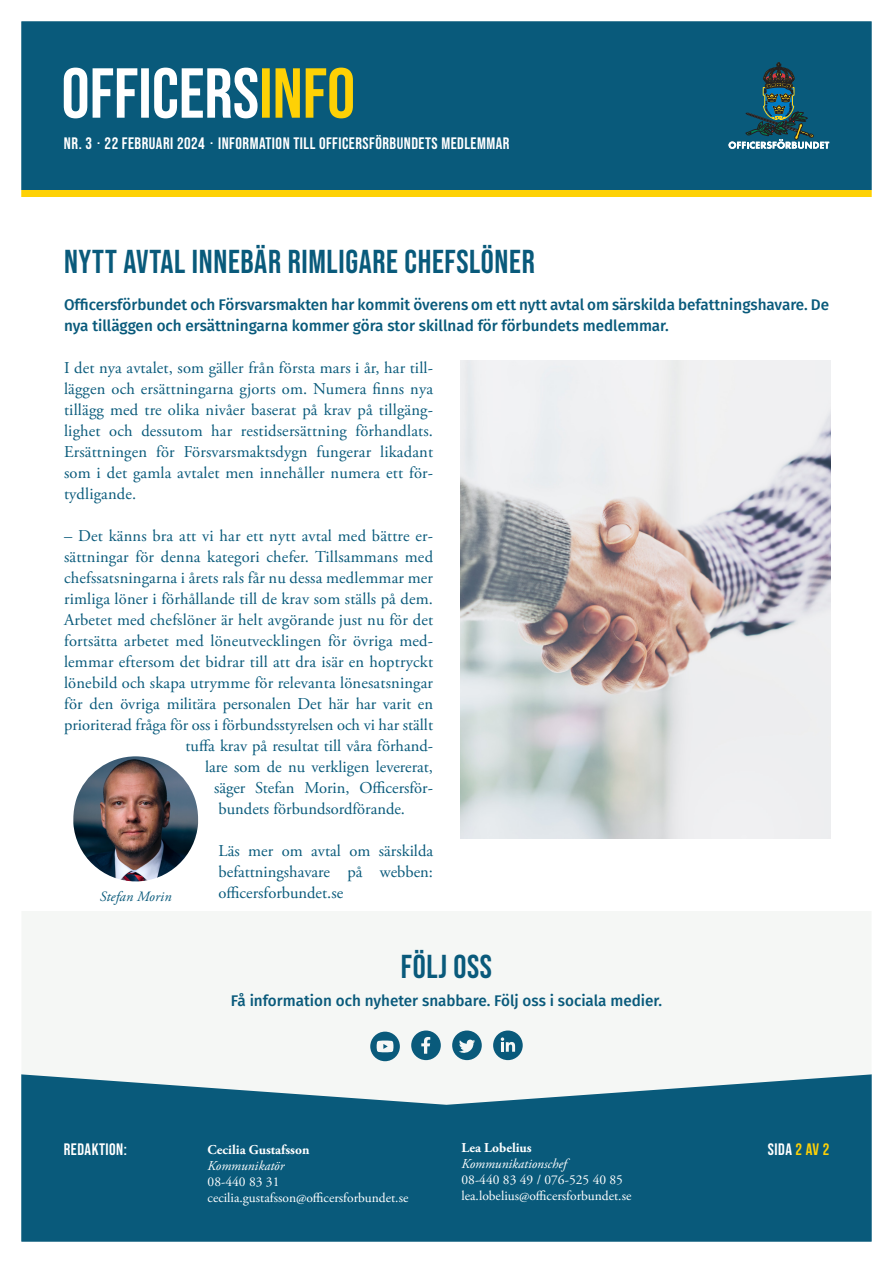
<style>
.page{position:relative;width:893px;height:1263px;background:#fff}
.page>*{position:absolute;margin:0;border:0;box-sizing:border-box;transform-origin:0 0}
.Rubrik_2{font:33px "Bebas Neue";letter-spacing:.02em;color:#095a7b}
.Brödtext___2-spalt{font:16.5px/21px "Adobe Garamond Pro";letter-spacing:.01em;color:#095a7b;text-align:justify}
.t1{font:16.5px "Bebas Neue";letter-spacing:.03em;color:#fff}
.Ingress{font:500 15.45px/21px "Fira Sans";color:#095a7b}
.t2{font:italic 14.25px "Adobe Garamond Pro";letter-spacing:.01em;color:#095a7b}
.t3{font:13.5px/16.2px "Adobe Garamond Pro";color:#fff}
.t4{font:italic 13.5px "Adobe Garamond Pro";color:#fff}
.t5{font:700 13.5px "Adobe Garamond Pro";color:#fff}
.s1{font-weight:700;color:#fed105}
</style>
<div class="page">
<div style="left:0;top:911px;width:893px;height:229px;background:#f5f7f5"></div>
<div style="left:411px;top:1030px;width:30px;height:30px;background:#095a7b;border-radius:50%"></div>
<svg style="left:421px;top:1037px;width:9px;height:17px"></svg>
<div style="left:370px;top:1032px;width:30px;height:29px;background:#095a7b;border-radius:50%"></div>
<svg style="left:377px;top:1040px;width:16px;height:12px"></svg>
<div style="left:493px;top:1030px;width:30px;height:30px;background:#095a7b;border-radius:50%"></div>
<svg style="left:501px;top:1037px;width:14px;height:15px"></svg>
<div style="left:452px;top:1030px;width:30px;height:30px;background:#095a7b;border-radius:50%"></div>
<svg style="left:459px;top:1039px;width:16px;height:14px"></svg>
<img style="left:73px;top:756px;width:125px;height:125px">
<div style="left:0;top:0;width:893px;height:190px;background:#095a7b"></div>
<svg style="left:64px;top:68px;width:289px;height:50px"></svg>
<div style="left:0;top:190px;width:893px;height:7px;background:#fed105"></div>
<svg style="left:728px;top:63px;width:101px;height:86px"></svg>
<svg style="left:22px;top:1074px;width:849px;height:167px;background:#1f6886"></svg>
<div style="left:0;top:0;width:893px;height:1263px;border:21px solid #fff"></div>
<img style="left:460px;top:360px;width:370px;height:479px">
<p class="t1" style="left:64px;top:134px;width:447px">NR. 3 . 22 FEBRUARI 2024 . INFORMATION TILL OFFICERSFÖRBUNDETS MEDLEMMAR</p>
<p class="Rubrik_2" style="left:64px;top:242px;width:472px">NYTT AVTAL INNEBÄR RIMLIGARE CHEFSLÖNER</p>
<p class="Ingress" style="left:64px;top:293px;width:767px">Officersförbundet och Försvarsmakten har kommit överens om ett nytt avtal om särskilda befattningshavare. De nya tilläggen och ersättningarna kommer göra stor skillnad för förbundets medlemmar.</p>
<p class="Brödtext___2-spalt" style="left:64px;top:358px;width:371px">I det nya avtalet, som gäller från första mars i år, har til - läggen och ersättningarna gjorts om. Numera finns nya tillägg med tre olika nivåer baserat på krav på tillgäng&shy;lighet och dessutom har restidsersättning förhandlats.<br>Ersättningen för Försvarsmaktsdygn fungerar likadant som i det gamla avtalet men innehåller numera ett för&shy;tydligande.</p>
<p class="Brödtext___2-spalt" style="left:64px;top:526px;width:371px">– Det känns bra att vi har ett nytt avtal med bättre er-</p>
<p class="Brödtext___2-spalt" style="left:64px;top:547px;width:370px">sättningar för denna kategori chefer. Tillsammans med</p>
<p class="Brödtext___2-spalt" style="left:64px;top:568px;width:371px">chefssatsningarna i årets rals får nu dessa medlemmar mer</p>
<p class="Brödtext___2-spalt" style="left:64px;top:589px;width:370px">rimliga löner i förhållande till de krav som ställs på dem.</p>
<p class="Brödtext___2-spalt" style="left:64px;top:610px;width:371px">Arbetet med chefslöner är helt avgörande just nu för det</p>
<p class="Brödtext___2-spalt" style="left:64px;top:631px;width:371px">fortsätta arbetet med löneutvecklingen för övriga med-</p>
<p class="Brödtext___2-spalt" style="left:64px;top:652px;width:371px">lemmar eftersom det bidrar till att dra isär en hoptryckt</p>
<p class="Brödtext___2-spalt" style="left:64px;top:673px;width:371px">lönebild och skapa utrymme för relevanta lönesatsningar</p>
<p class="Brödtext___2-spalt" style="left:64px;top:694px;width:371px">för den övriga militära personalen Det här har varit en</p>
<p class="Brödtext___2-spalt" style="left:64px;top:715px;width:371px">prioriterad fråga för oss i förbundsstyrelsen och vi har ställt</p>
<p class="Brödtext___2-spalt" style="left:186px;top:736px;width:249px">tuffa krav på resultat till våra förhand-</p>
<p class="Brödtext___2-spalt" style="left:205px;top:757px;width:230px">lare som de nu verkligen levererat,</p>
<p class="Brödtext___2-spalt" style="left:214px;top:778px;width:221px">säger Stefan Morin, Officersför-</p>
<p class="Brödtext___2-spalt" style="left:219px;top:799px;width:188px">bundets förbundsordförande.</p>
<p class="Brödtext___2-spalt" style="left:219px;top:841px;width:216px">Läs mer om avtal om särskilda befattningshavare på webben:</p>
<p class="t2" style="left:100px;top:888px;width:73px">Stefan Morin</p>
<p class="Brödtext___2-spalt" style="left:219px;top:883px;width:126px">officersforbundet.se</p>
<p class="Rubrik_2" style="left:401px;top:948px;width:93px">FÖLJ OSS</p>
<p class="Ingress" style="left:231px;top:989px;width:433px">Få information och nyheter snabbare. Följ oss i sociala medier.</p>
<p class="t5" style="left:461px;top:1139px;width:72px">Lea Lobelius</p>
<p class="t4" style="left:461px;top:1155px;width:107px">Kommunikationschef</p>
<p class="t3" style="left:461px;top:1172px;width:171px">08-440 83 49 / 076-525 40 85 lea.lobelius@officersforbundet.se</p>
<p class="t1" style="left:64px;top:1139px;width:65px">REDAKTION:</p>
<p class="t5" style="left:208px;top:1141px;width:103px">Cecilia Gustafsson</p>
<p class="t1" style="left:768px;top:1139px;width:63px">SIDA <span class="s1">2 av 2</span></p>
<p class="t4" style="left:208px;top:1157px;width:78px">Kommunikatör</p>
<p class="t3" style="left:208px;top:1174px;width:202px">08-440 83 31 cecilia.gustafsson@officersforbundet.se</p>
</div>
